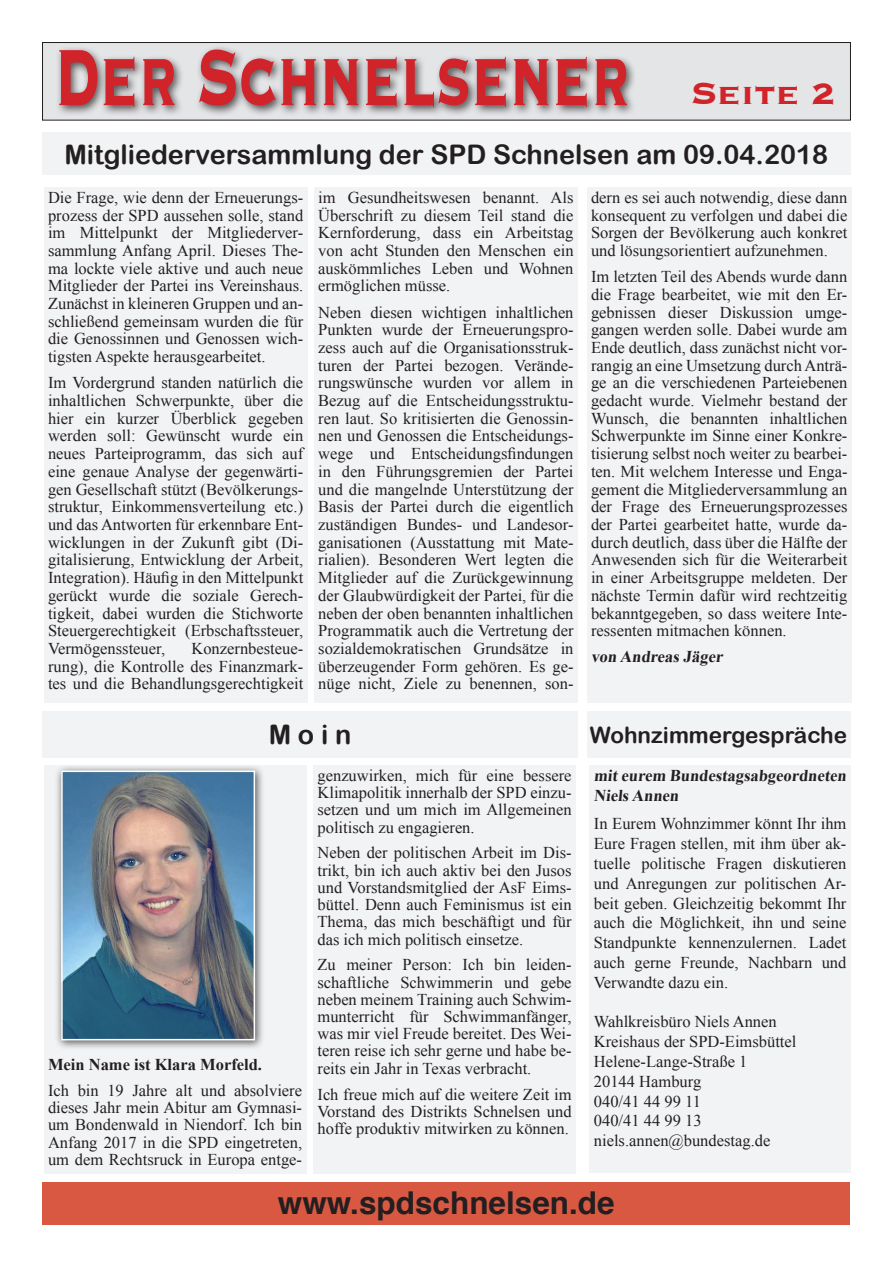
<style>
.page{position:relative;width:893px;height:1263px;background:#fff}
.page>*{position:absolute;margin:0;border:0;box-sizing:border-box;transform-origin:0 0}
.t1{font:700 104.55px "Copperplate";color:#d1232a;scale:.61 1}
.t2{font:700 39px "Copperplate";color:#d1232a}
.t3{font:700 31.5px "Helvetica";color:#231f20}
.t4{font:27px "Arial Rounded MT Bold";color:#231f20}
.t5{font:22.5px "Arial Rounded MT Bold";color:#231f20}
.t6{font:16.5px/17.7px "Times New Roman";color:#231f20;text-align:justify}
.t7{font:700 16.5px/19.8px "Times New Roman";color:#231f20}
</style>
<div class="page">
<div style="left:44px;top:187px;width:263px;height:516px;background:#f2f3f4"></div>
<div style="left:314px;top:187px;width:264px;height:516px;background:#f2f3f4"></div>
<div style="left:587px;top:187px;width:265px;height:516px;background:#f2f3f4"></div>
<div style="left:42px;top:1182px;width:808px;height:42px;background:#d95842"></div>
<div style="left:42px;top:133px;width:808px;height:42px;background:#f2f3f4"></div>
<div style="left:43px;top:43px;width:807px;height:77px;background:#e4e5e7"></div>
<div style="left:42px;top:42px;width:809px;height:78px;border:1px solid #231f20"></div>
<div style="left:55px;top:44px;width:582px;height:73px;background:#231f20;opacity:.75"></div>
<div style="left:42px;top:711px;width:536px;height:47px;background:#f2f3f4"></div>
<div style="left:587px;top:711px;width:263px;height:47px;background:#f2f3f4"></div>
<div style="left:44px;top:765px;width:262px;height:409px;background:#f2f3f4"></div>
<div style="left:313px;top:765px;width:263px;height:409px;background:#f2f3f4"></div>
<div style="left:54px;top:764px;width:211px;height:286px;background:#231f20;opacity:.75"></div>
<img style="left:64px;top:773px;width:188px;height:264px">
<div style="left:61px;top:770px;width:194px;height:270px;border:2px solid #fff"></div>
<div style="left:590px;top:766px;width:261px;height:407px;background:#f2f3f4"></div>
<h1 class="t1" style="left:54px;top:8px;width:945px">Der Schnelsener</h1>
<h2 class="t2" style="left:691px;top:68px;width:146px">Seite 2</h2>
<h3 class="t4" style="left:65px;top:138px;width:765px">Mitgliederversammlung der SPD Schnelsen am 09.04.2018</h3>
<p class="t6" style="left:48px;top:188px;width:257px">Die Frage, wie denn der Erneuerungs&shy;prozess der SPD aussehen solle, stand im Mittelpunkt der Mitgliederver&shy;sammlung Anfang April. Dieses The&shy;ma lockte viele aktive und auch neue Mitglieder der Partei ins Vereinshaus.<br>Zunächst in kleineren Gruppen und an&shy;schließend gemeinsam wurden die für die Genossinnen und Genossen wich&shy;tigsten Aspekte herausgearbeitet.</p>
<p class="t6" style="left:48px;top:374px;width:257px">Im Vordergrund standen natürlich die inhaltlichen Schwerpunkte, über die hier ein kurzer Überblick gegeben werden soll: Gewünscht wurde ein neues Parteiprogramm, das sich auf eine genaue Analyse der gegenwärti&shy;gen Gesellschaft stützt (Bevölkerungs&shy;struktur, Einkommensverteilung etc.) und das Antworten für erkennbare Ent&shy;wicklungen in der Zukunft gibt (Di&shy;gitalisierung, Entwicklung der Arbeit, Integration). Häufig in den Mittelpunkt gerückt wurde die soziale Gerech&shy;tigkeit, dabei wurden die Stichworte Steuergerechtigkeit (Erbschaftssteuer, Vermögenssteuer,</p>
<p class="t6" style="left:48px;top:639px;width:257px;text-indent:143px">Konzernbesteue&shy;rung), die Kontrolle des Finanzmark&shy;tes und die Behandlungsgerechtigkeit</p>
<p class="t6" style="left:318px;top:188px;width:257px">im Gesundheitswesen benannt. Als Überschrift zu diesem Teil stand die Kernforderung, dass ein Arbeitstag von acht Stunden den Menschen ein auskömmliches Leben und Wohnen ermöglichen müsse.</p>
<p class="t6" style="left:318px;top:303px;width:257px">Neben diesen wichtigen inhaltlichen Punkten wurde der Erneuerungspro&shy;zess auch auf die Organisationsstruk&shy;turen der Partei bezogen. Verände&shy;rungswünsche wurden vor allem in Bezug auf die Entscheidungsstruktu&shy;ren laut. So kritisierten die Genossin&shy;nen und Genossen die Entscheidungs&shy;wege und Entscheidungsfindungen in den Führungsgremien der Partei und die mangelnde Unterstützung der Basis der Partei durch die eigentlich zuständigen Bundes- und Landesor&shy;ganisationen (Ausstattung mit Mate&shy;rialien). Besonderen Wert legten die Mitglieder auf die Zurückgewinnung der Glaubwürdigkeit der Partei, für die neben der oben benannten inhaltlichen Programmatik auch die Vertretung der sozialdemokratischen Grundsätze in überzeugender Form gehören. Es ge&shy;nüge nicht, Ziele zu benennen, son-</p>
<p class="t6" style="left:591px;top:188px;width:258px">dern es sei auch notwendig, diese dann konsequent zu verfolgen und dabei die Sorgen der Bevölkerung auch konkret und lösungsorientiert aufzunehmen.</p>
<p class="t6" style="left:591px;top:267px;width:258px">Im letzten Teil des Abends wurde dann die Frage bearbeitet, wie mit den Er&shy;gebnissen dieser Diskussion umge&shy;gangen werden solle. Dabei wurde am Ende deutlich, dass zunächst nicht vor&shy;rangig an eine Umsetzung durch Anträ&shy;ge an die verschiedenen Parteiebenen gedacht wurde. Vielmehr bestand der Wunsch, die benannten inhaltlichen Schwerpunkte im Sinne einer Konkre&shy;tisierung selbst noch weiter zu bearbei&shy;ten. Mit welchem Interesse und Enga&shy;gement die Mitgliederversammlung an der Frage des Erneuerungsprozesses der Partei gearbeitet hatte, wurde da&shy;durch deutlich, dass über die Hälfte der Anwesenden sich für die Weiterarbeit in einer Arbeitsgruppe meldeten. Der nächste Termin dafür wird rechtzeitig bekanntgegeben, so dass weitere Inte&shy;ressenten mitmachen können.</p>
<p class="t7" style="left:591px;top:646px;width:136px">von Andreas Jäger</p>
<h3 class="t4" style="left:269px;top:719px;width:84px">M o i n</h3>
<h3 class="t5" style="left:590px;top:721px;width:259px">Wohnzimmergespräche</h3>
<p class="t7" style="left:48px;top:1054px;width:216px">Mein Name ist Klara Morfeld.</p>
<p class="t6" style="left:48px;top:1081px;width:256px;line-height:17.2px">Ich bin 19 Jahre alt und absolviere dieses Jahr mein Abitur am Gymnasi&shy;um Bondenwald in Niendorf. Ich bin Anfang 2017 in die SPD eingetreten, um dem Rechtsruck in Europa entge-</p>
<p class="t6" style="left:317px;top:766px;width:256px;line-height:17.2px">genzuwirken, mich für eine bessere Klimapolitik innerhalb der SPD einzu&shy;setzen und um mich im Allgemeinen politisch zu engagieren.</p>
<p class="t6" style="left:317px;top:844px;width:256px;line-height:17.2px">Neben der politischen Arbeit im Dis&shy;trikt, bin ich auch aktiv bei den Jusos und Vorstandsmitglied der AsF Eims&shy;büttel. Denn auch Feminismus ist ein Thema, das mich beschäftigt und für das ich mich politisch einsetze.</p>
<p class="t6" style="left:317px;top:956px;width:256px;line-height:17.2px">Zu meiner Person: Ich bin leiden&shy;schaftliche Schwimmerin und gebe neben meinem Training auch Schwim&shy;munterricht für Schwimmanfänger, was mir viel Freude bereitet. Des Wei&shy;teren reise ich sehr gerne und habe be&shy;reits ein Jahr in Texas verbracht.</p>
<p class="t6" style="left:317px;top:1085px;width:256px;line-height:17.2px">Ich freue mich auf die weitere Zeit im Vorstand des Distrikts Schnelsen und hoffe produktiv mitwirken zu können.</p>
<p class="t7" style="left:594px;top:765px;width:256px">mit eurem Bundestagsabgeordneten<br>Niels Annen</p>
<p class="t6" style="left:594px;top:814px;width:254px;line-height:19.8px">In Eurem Wohnzimmer könnt Ihr ihm Eure Fragen stellen, mit ihm über ak&shy;tuelle politische Fragen diskutieren und Anregungen zur politischen Ar&shy;beit geben. Gleichzeitig bekommt Ihr auch die Möglichkeit, ihn und seine Standpunkte kennenzulernen. Ladet auch gerne Freunde, Nachbarn und Verwandte dazu ein.</p>
<p class="t6" style="left:594px;top:1012px;width:204px;line-height:19.8px;text-align:left">Wahlkreisbüro Niels Annen<br>Kreishaus der SPD-Eimsbüttel<br>Helene-Lange-Straße 1<br>20144 Hamburg<br>040/41 44 99 11<br>040/41 44 99 13 niels.annen@bundestag.de</p>
<h3 class="t3" style="left:278px;top:1178px;width:338px">www.spdschnelsen.de</h3>
</div>
